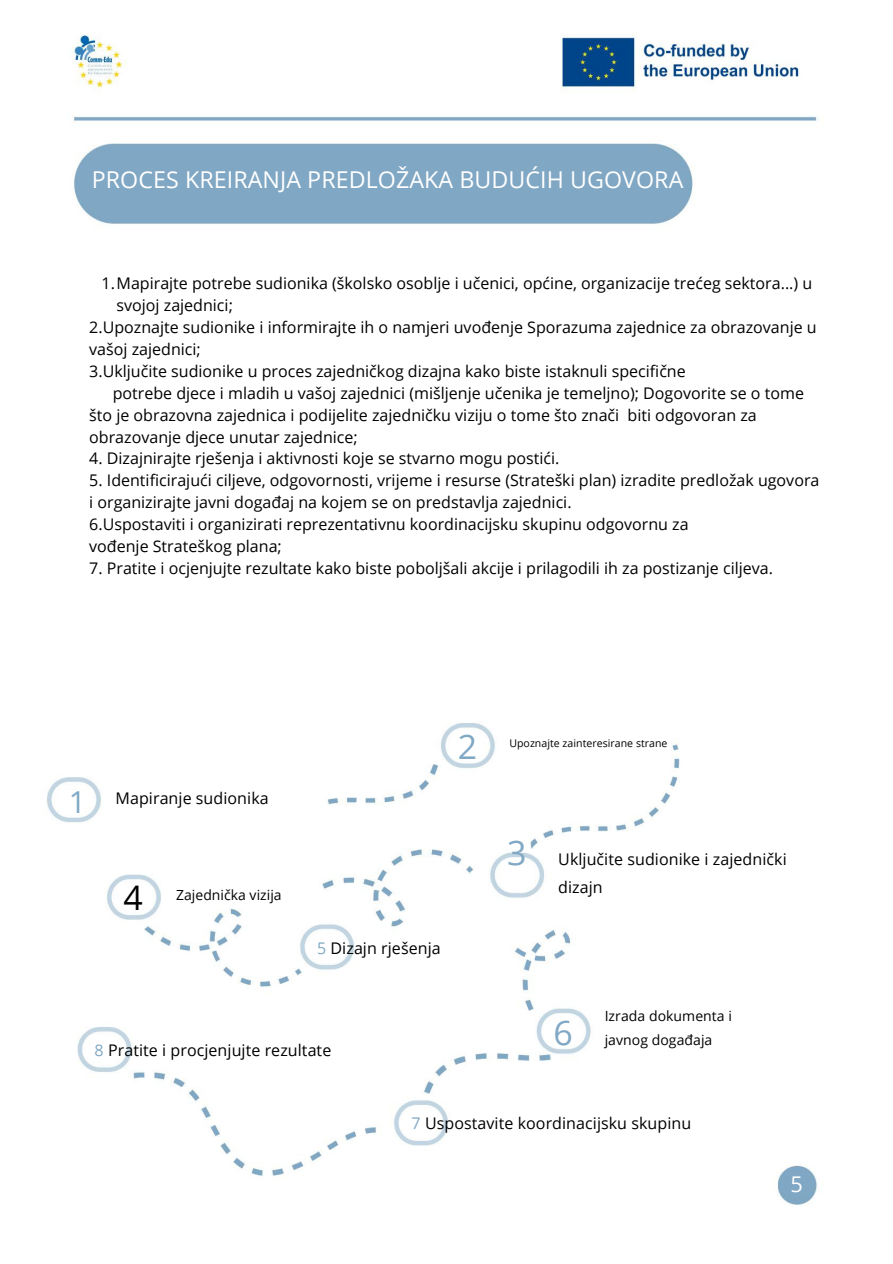
<style>
.page{position:relative;width:893px;height:1264px;background:#fff}
.page>*{position:absolute;margin:0;border:0;box-sizing:border-box;transform-origin:0 0}
.t1{font:33.9px "Open Sans";color:#80a8c5}
.t2{font:33.9px "Open Sans";color:#000}
.t3{font:30.3px "Open Sans";color:#80a8c5}
.t4{font:23.25px "Open Sans";letter-spacing:.005em;color:#fff}
.t5{font:21.75px "Open Sans";color:#fff}
.t6{font:16.05px/21.9px "Open Sans";color:#000}
.t7{font:13.95px/23.5px "Open Sans";letter-spacing:.005em;color:#000}
.t8{font:10.5px "Open Sans";letter-spacing:.005em;color:#000}
.s1{color:#80a8c5}
</style>
<div class="page">
<img style="left:47px;top:34px;width:772px;height:1171px">
<p class="t4" style="left:92px;top:163px;width:593px">PROCES KREIRANJA PREDLOŽAKA BUDUĆIH UGOVORA</p>
<p class="t6" style="left:116px;top:272px;width:697px;text-indent:-15px">1.Mapirajte potrebe sudionika (školsko osoblje i učenici, općine, organizacije trećeg sektora...) u svojoj zajednici;</p>
<p class="t6" style="left:89px;top:315px;width:728px">2.Upoznajte sudionike i informirajte ih o namjeri uvođenje Sporazuma zajednice za obrazovanje u vašoj zajednici;</p>
<p class="t6" style="left:89px;top:359px;width:598px">3.Uključite sudionike u proces zajedničkog dizajna kako biste istaknuli specifične</p>
<p class="t6" style="left:113px;top:381px;width:692px">potrebe djece i mladih u vašoj zajednici (mišljenje učenika je temeljno); Dogovorite se o tome</p>
<p class="t6" style="left:89px;top:403px;width:669px">što je obrazovna zajednica i podijelite zajedničku viziju o tome što znači biti odgovoran za obrazovanje djece unutar zajednice;</p>
<p class="t6" style="left:89px;top:447px;width:471px">4. Dizajnirajte rješenja i aktivnosti koje se stvarno mogu postići.</p>
<p class="t6" style="left:89px;top:469px;width:731px">5. Identificirajući ciljeve, odgovornosti, vrijeme i resurse (Strateški plan) izradite predložak ugovora</p>
<p class="t6" style="left:89px;top:491px;width:484px">i organizirajte javni događaj na kojem se on predstavlja zajednici.</p>
<p class="t6" style="left:89px;top:513px;width:601px">6.Uspostaviti i organizirati reprezentativnu koordinacijsku skupinu odgovornu za</p>
<p class="t6" style="left:89px;top:535px;width:194px">vođenje Strateškog plana;</p>
<p class="t6" style="left:89px;top:557px;width:685px">7. Pratite i ocjenjujte rezultate kako biste poboljšali akcije i prilagodili ih za postizanje ciljeva.</p>
<p class="t3" style="left:69px;top:781px;width:19px">1</p>
<p class="t6" style="left:115px;top:787px;width:155px">Mapiranje sudionika</p>
<p class="t2" style="left:124px;top:874px;width:21px">4</p>
<p class="t7" style="left:176px;top:882px;width:107px">Zajednička vizija</p>
<p class="t1" style="left:458px;top:723px;width:21px">2</p>
<p class="t6" style="left:317px;top:936px;width:125px"><span class="s1">5</span> Dizajn rješenja</p>
<p class="t6" style="left:95px;top:1039px;width:238px"><span class="s1">8</span> Pratite i procjenjujte rezultate</p>
<p class="t8" style="left:509px;top:735px;width:160px">Upoznajte zainteresirane strane</p>
<p class="t1" style="left:507px;top:828px;width:21px">3</p>
<p class="t6" style="left:558px;top:844px;width:230px;line-height:28px">Uključite sudionike i zajednički dizajn</p>
<p class="t1" style="left:553px;top:1008px;width:21px">6</p>
<p class="t7" style="left:604px;top:1004px;width:129px">Izrada dokumenta i javnog događaja</p>
<p class="t6" style="left:411px;top:1112px;width:281px"><span class="s1">7</span> Uspostavite koordinacijsku skupinu</p>
<p class="t5" style="left:790px;top:1168px;width:14px">5</p>
</div>
